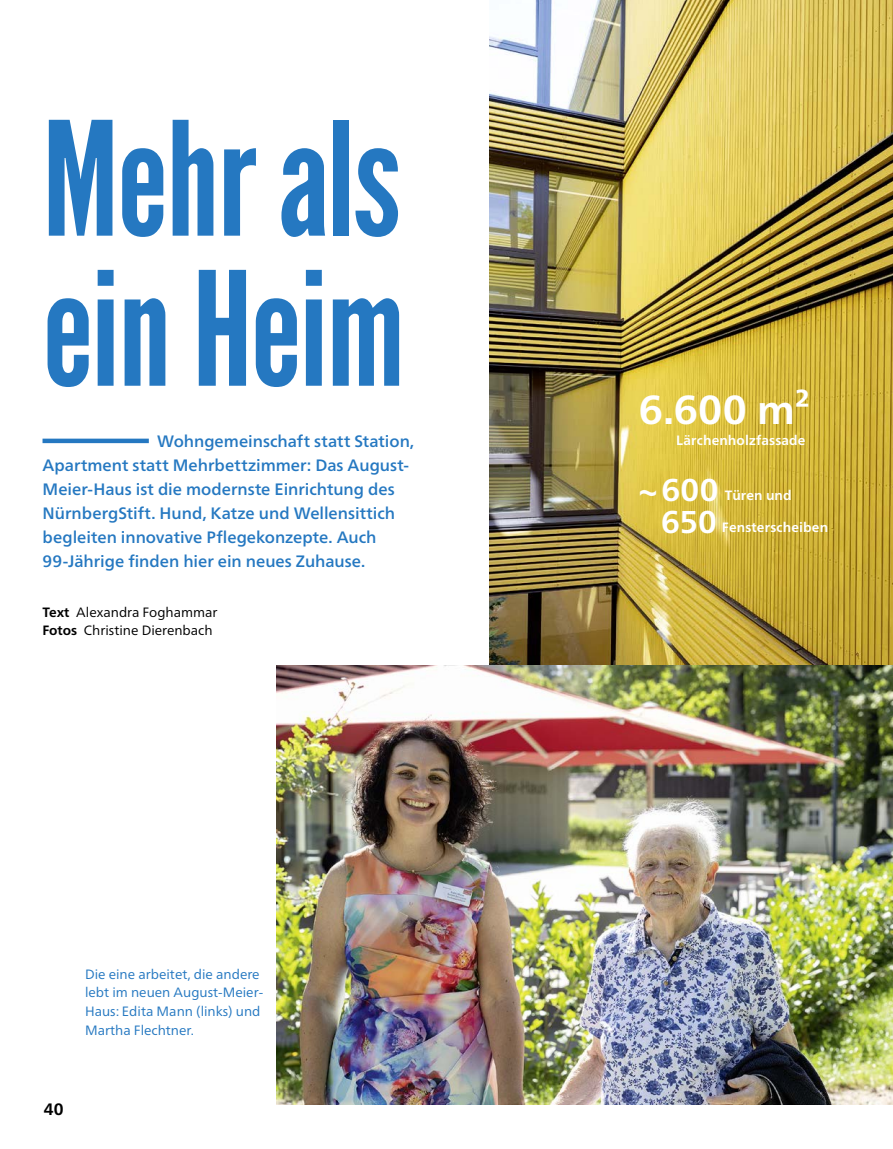
<style>
.page{position:relative;width:893px;height:1149px;background:#fff}
.page>*{position:absolute;margin:0;border:0;box-sizing:border-box;transform-origin:0 0}
.t1{font:157.5px/150px "League Gothic";letter-spacing:-.01em;color:#2578c1}
.t2{font:700 40.5px "Neue Frutiger World";color:#fff}
.t3{font:700 31.5px "Neue Frutiger World";color:#fff}
.t4{font:500 16.5px/24px "Neue Frutiger World";color:#2578c1}
.t5{font:700 16.5px "Neue Frutiger World";color:#000}
.t6{font:13.5px/18.8px "Neue Frutiger World";color:#2578c1}
.t7{font:13.5px/18px "Neue Frutiger World";color:#000}
.t8{font:700 13.5px "Neue Frutiger World";letter-spacing:.01em;color:#fff}
.s1{font-weight:700}
</style>
<div class="page">
<img style="left:489px;top:0;width:404px;height:665px">
<img style="left:276px;top:665px;width:617px;height:438px">
<div style="left:43px;top:438px;width:106px;height:5px;background:#2578c1"></div>
<h1 class="t1" style="left:43px;top:105px;width:364px">Mehr als ein Heim</h1>
<p class="t4" style="left:43px;top:429px;width:373px;text-indent:115px">Wohngemeinschaft statt Station, Apartment statt Mehrbettzimmer: Das August-Meier-Haus ist die modernste Einrichtung des NürnbergStift. Hund, Katze und Wellensittich begleiten innovative Pflegekonzepte. Auch 99-Jährige finden hier ein neues Zuhause.</p>
<p class="t7" style="left:43px;top:603px;width:177px"><span class="s1">Text</span> Alexandra Foghammar<br><span class="s1">Fotos</span> Christine Dierenbach</p>
<p class="t6" style="left:85px;top:964px;width:180px">Die eine arbeitet, die andere lebt im neuen August-Meier-<br>Haus: Edita Mann (links) und<br>Martha Flechtner.</p>
<p class="t5" style="left:44px;top:1094px;width:21px">40</p>
<h2 class="t2" style="left:639px;top:373px;width:173px">6.600 m²</h2>
<p class="t8" style="left:676px;top:428px;width:131px">Lärchenholzfassade</p>
<h3 class="t3" style="left:639px;top:461px;width:81px">~600</h3>
<p class="t8" style="left:725px;top:483px;width:68px">Türen und</p>
<h3 class="t3" style="left:661px;top:494px;width:57px">650</h3>
<p class="t8" style="left:722px;top:515px;width:108px">Fensterscheiben</p>
</div>
